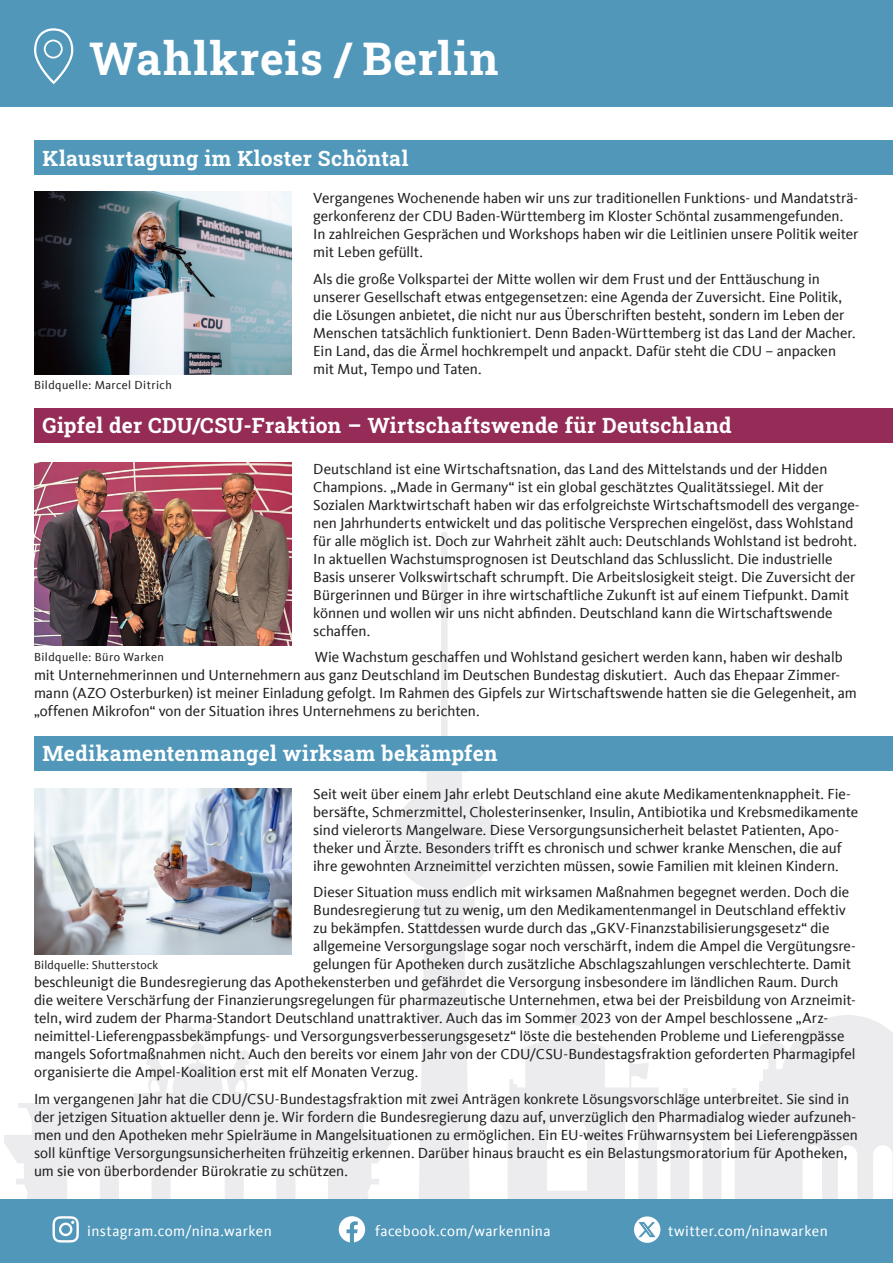
<style>
.page{position:relative;width:893px;height:1263px;background:#fff}
.page>*{position:absolute;margin:0;border:0;box-sizing:border-box;transform-origin:0 0}
.t1{font:700 45px "Roboto Slab";letter-spacing:.025em;color:#fff}
.t2{font:700 21px "Roboto Slab";letter-spacing:.015em;color:#fff}
.t3{font:15px/18px "CDU Kievit Tab";letter-spacing:-.005em;color:#231f20}
.t4{font:15px "CDU Kievit Tab";letter-spacing:.025em;color:#fff}
.t5{font:12px "CDU Kievit Tab";letter-spacing:.03em;color:#231f20}
</style>
<div class="page">
<svg style="left:496px;top:999px;width:397px;height:200px;fill:#ececee"></svg>
<svg style="left:4px;top:1023px;width:387px;height:176px"></svg>
<svg style="left:392px;top:532px;width:104px;height:667px"></svg>
<div style="left:0;top:1199px;width:893px;height:64px;background:#5097ba"></div>
<svg style="left:53px;top:1216px;width:26px;height:26px"></svg>
<svg style="left:339px;top:1216px;width:26px;height:26px"></svg>
<div style="left:634px;top:1216px;width:26px;height:27px;background:#fff;border-radius:50%"></div>
<svg style="left:639px;top:1222px;width:16px;height:15px"></svg>
<div style="left:34px;top:736px;width:859px;height:34px;background:#5097ba"></div>
<img style="left:34px;top:789px;width:258px;height:165px">
<img style="left:34px;top:463px;width:258px;height:183px">
<div style="left:34px;top:408px;width:859px;height:35px;background:#942c57"></div>
<div style="left:34px;top:140px;width:859px;height:35px;background:#5097ba"></div>
<img style="left:34px;top:191px;width:258px;height:183px">
<div style="left:0;top:0;width:893px;height:106px;background:#5097ba"></div>
<svg style="left:34px;top:28px;width:39px;height:56px"></svg>
<div style="left:44px;top:40px;width:19px;height:19px;border:2px solid #fff;border-radius:50%"></div>
<p class="t1" style="left:89px;top:28px;width:411px">Wahlkreis / Berlin</p>
<p class="t2" style="left:43px;top:144px;width:367px">Klausurtagung im Kloster Schöntal</p>
<p class="t5" style="left:34px;top:378px;width:139px">Bildquelle: Marcel Ditrich</p>
<p class="t3" style="left:313px;top:189px;width:547px">Vergangenes Wochenende haben wir uns zur traditionellen Funktions- und Mandatsträ&shy;gerkonferenz der CDU Baden-Württemberg im Kloster Schöntal zusammengefunden.<br>In zahlreichen Gesprächen und Workshops haben wir die Leitlinien unsere Politik weiter mit Leben gefüllt.</p>
<p class="t3" style="left:313px;top:270px;width:544px">Als die große Volkspartei der Mitte wollen wir dem Frust und der Enttäuschung in unserer Gesellschaft etwas entgegensetzen: eine Agenda der Zuversicht. Eine Politik, die Lösungen anbietet, die nicht nur aus Überschriften besteht, sondern im Leben der Menschen tatsächlich funktioniert. Denn Baden-Württemberg ist das Land der Macher.<br>Ein Land, das die Ärmel hochkrempelt und anpackt. Dafür steht die CDU – anpacken mit Mut, Tempo und Taten.</p>
<p class="t2" style="left:43px;top:411px;width:690px">Gipfel der CDU/CSU-Fraktion – Wirtschaftswende für Deutschland</p>
<p class="t3" style="left:313px;top:460px;width:548px">Deutschland ist eine Wirtschaftsnation, das Land des Mittelstands und der Hidden Champions. „Made in Germany“ ist ein global geschätztes Qualitätssiegel. Mit der Sozialen Marktwirtschaft haben wir das erfolgreichste Wirtschaftsmodell des vergange&shy;nen Jahrhunderts entwickelt und das politische Versprechen eingelöst, dass Wohlstand für alle möglich ist. Doch zur Wahrheit zählt auch: Deutschlands Wohlstand ist bedroht.<br>In aktuellen Wachstumsprognosen ist Deutschland das Schlusslicht. Die industrielle Basis unserer Volkswirtschaft schrumpft. Die Arbeitslosigkeit steigt. Die Zuversicht der Bürgerinnen und Bürger in ihre wirtschaftliche Zukunft ist auf einem Tiefpunkt. Damit können und wollen wir uns nicht abfinden. Deutschland kann die Wirtschaftswende schaffen.</p>
<p class="t3" style="left:34px;top:648px;width:824px;text-indent:281px">Wie Wachstum geschaffen und Wohlstand gesichert werden kann, haben wir deshalb mit Unternehmerinnen und Unternehmern aus ganz Deutschland im Deutschen Bundestag diskutiert. Auch das Ehepaar Zimmer&shy;mann (AZO Osterburken) ist meiner Einladung gefolgt. Im Rahmen des Gipfels zur Wirtschaftswende hatten sie die Gelegenheit, am „offenen Mikrofon“ von der Situation ihres Unternehmens zu berichten.</p>
<p class="t5" style="left:34px;top:650px;width:131px">Bildquelle: Büro Warken</p>
<p class="t2" style="left:43px;top:739px;width:456px">Medikamentenmangel wirksam bekämpfen</p>
<p class="t3" style="left:313px;top:785px;width:547px">Seit weit über einem Jahr erlebt Deutschland eine akute Medikamentenknappheit. Fie&shy;bersäfte, Schmerzmittel, Cholesterinsenker, Insulin, Antibiotika und Krebsmedikamente sind vielerorts Mangelware. Diese Versorgungsunsicherheit belastet Patienten, Apo&shy;theker und Ärzte. Besonders trifft es chronisch und schwer kranke Menschen, die auf ihre gewohnten Arzneimittel verzichten müssen, sowie Familien mit kleinen Kindern.</p>
<p class="t3" style="left:313px;top:883px;width:538px">Dieser Situation muss endlich mit wirksamen Maßnahmen begegnet werden. Doch die</p>
<p class="t3" style="left:313px;top:901px;width:534px">Bundesregierung tut zu wenig, um den Medikamentenmangel in Deutschland effektiv</p>
<p class="t3" style="left:313px;top:919px;width:518px">zu bekämpfen. Stattdessen wurde durch das „GKV-Finanzstabilisierungsgesetz“ die</p>
<p class="t3" style="left:313px;top:937px;width:544px">allgemeine Versorgungslage sogar noch verschärft, indem die Ampel die Vergütungsre-</p>
<p class="t3" style="left:313px;top:955px;width:539px">gelungen für Apotheken durch zusätzliche Abschlagszahlungen verschlechterte. Damit</p>
<p class="t3" style="left:34px;top:973px;width:806px">beschleunigt die Bundesregierung das Apothekensterben und gefährdet die Versorgung insbesondere im ländlichen Raum. Durch</p>
<p class="t3" style="left:34px;top:991px;width:823px">die weitere Verschärfung der Finanzierungsregelungen für pharmazeutische Unternehmen, etwa bei der Preisbildung von Arzneimit-</p>
<p class="t3" style="left:34px;top:1009px;width:796px">teln, wird zudem der Pharma-Standort Deutschland unattraktiver. Auch das im Sommer 2023 von der Ampel beschlossene „Arz-</p>
<p class="t3" style="left:34px;top:1027px;width:812px">neimittel-Lieferengpassbekämpfungs- und Versorgungsverbesserungsgesetz“ löste die bestehenden Probleme und Lieferengpässe</p>
<p class="t3" style="left:34px;top:1045px;width:823px">mangels Sofortmaßnahmen nicht. Auch den bereits vor einem Jahr von der CDU/CSU-Bundestagsfraktion geforderten Pharmagipfel</p>
<p class="t3" style="left:34px;top:1063px;width:386px">organisierte die Ampel-Koalition erst mit elf Monaten Verzug.</p>
<p class="t3" style="left:34px;top:1090px;width:825px">Im vergangenen Jahr hat die CDU/CSU-Bundestagsfraktion mit zwei Anträgen konkrete Lösungsvorschläge unterbreitet. Sie sind in der jetzigen Situation aktueller denn je. Wir fordern die Bundesregierung dazu auf, unverzüglich den Pharmadialog wieder aufzuneh&shy;men und den Apotheken mehr Spielräume in Mangelsituationen zu ermöglichen. Ein EU-weites Frühwarnsystem bei Lieferengpässen soll künftige Versorgungsunsicherheiten frühzeitig erkennen. Darüber hinaus braucht es ein Belastungsmoratorium für Apotheken, um sie von überbordender Bürokratie zu schützen.</p>
<p class="t5" style="left:34px;top:959px;width:126px">Bildquelle: Shutterstock</p>
<p class="t4" style="left:87px;top:1222px;width:186px">instagram.com/nina.warken</p>
<p class="t4" style="left:375px;top:1222px;width:177px">facebook.com/warkennina</p>
<p class="t4" style="left:668px;top:1222px;width:161px">twitter.com/ninawarken</p>
</div>
